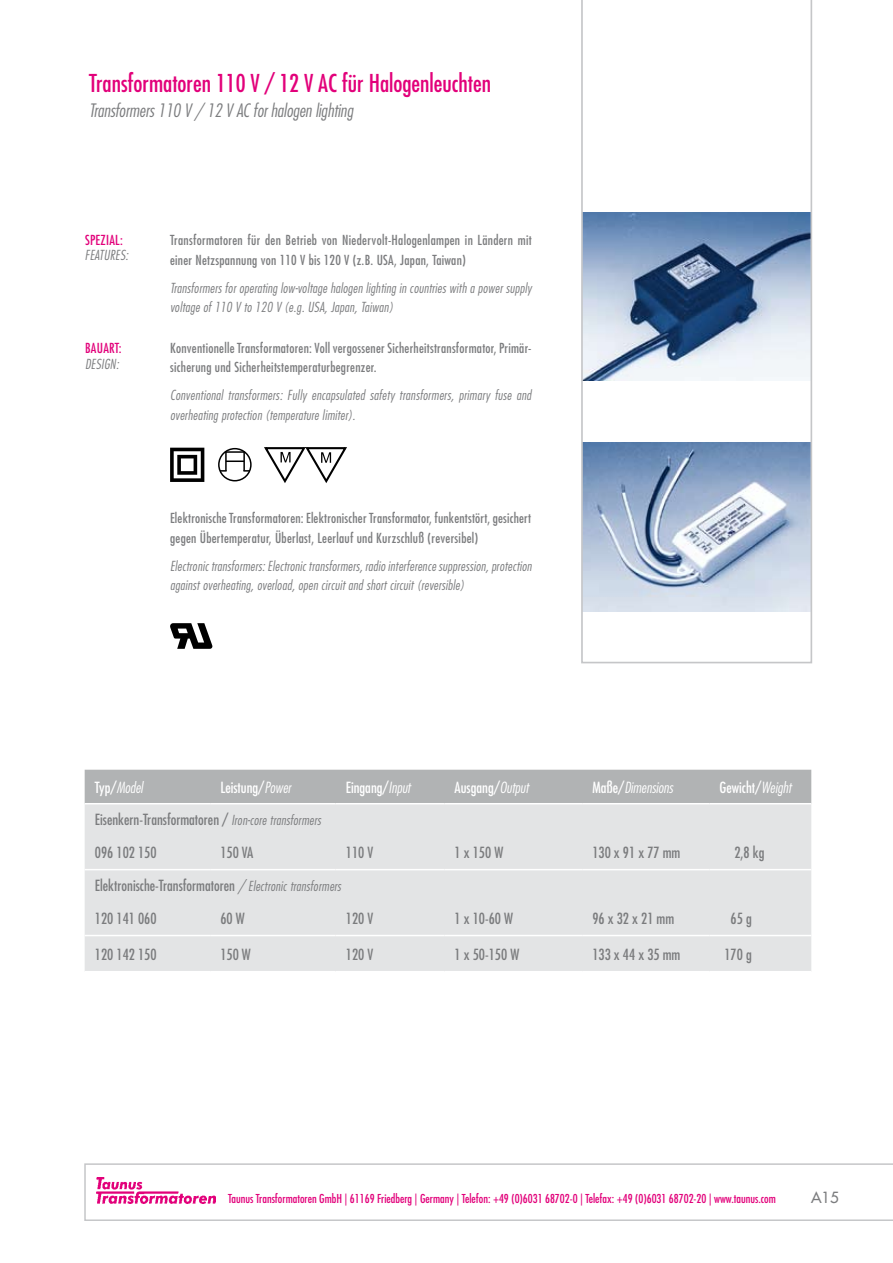
<style>
.page{position:relative;width:893px;height:1263px;background:#fff}
.page>*{position:absolute;margin:0;border:0;box-sizing:border-box;transform-origin:0 0}
.t1{font:condensed 24px "Futura Std";color:#e2007a}
.t2{font:italic 300 condensed 18px "Futura Std";color:#7b7c7e}
.t3{font:condensed 15px/33px "Futura Std";color:#7b7c7e}
.t4{font:condensed 15px "Futura Std";color:#fff}
.t5{font:italic 300 condensed 15px "Futura Std";color:#fff}
.t6{font:500 15px "Futura Std";color:#7b7c7e}
.t7{font:italic 300 condensed 13.5px/19.5px "Futura Std";letter-spacing:.02em;color:#7b7c7e}
.t8{font:condensed 13.5px/19.5px "Futura Std";letter-spacing:.02em;color:#7b7c7e}
.t9{font:condensed 13.5px "Futura Std";letter-spacing:.02em;color:#e2007a}
.t10{font:condensed 12px "Futura Std";color:#e2007a}
.s1{font-weight:400;font-style:normal}
.s2{font-weight:300;font-style:italic}
.s3{font-weight:300;font-style:italic;font-size:13.5px}
</style>
<div class="page">
<svg style="left:84px;top:1163px;width:809px;height:58px"></svg>
<img style="left:96px;top:1178px;width:120px;height:25px">
<svg style="left:170px;top:448px;width:34px;height:34px"></svg>
<svg style="left:170px;top:623px;width:42px;height:26px"></svg>
<div style="left:85px;top:770px;width:726px;height:33px;background:#b1b3b4"></div>
<div style="left:85px;top:804px;width:726px;height:167px;background:#e3e4e5"></div>
<hr style="left:85px;top:869px;width:125px;height:1px;background:#fff">
<hr style="left:210px;top:869px;width:126px;height:1px;background:#fff">
<hr style="left:336px;top:869px;width:108px;height:1px;background:#fff">
<hr style="left:444px;top:869px;width:138px;height:1px;background:#fff">
<hr style="left:582px;top:869px;width:127px;height:1px;background:#fff">
<hr style="left:709px;top:869px;width:102px;height:1px;background:#fff">
<hr style="left:85px;top:935px;width:125px;height:1px;background:#fff">
<hr style="left:210px;top:935px;width:126px;height:1px;background:#fff">
<hr style="left:336px;top:935px;width:108px;height:1px;background:#fff">
<hr style="left:444px;top:935px;width:138px;height:1px;background:#fff">
<hr style="left:582px;top:935px;width:127px;height:1px;background:#fff">
<hr style="left:709px;top:935px;width:102px;height:1px;background:#fff">
<svg style="left:581px;top:0;width:231px;height:663px"></svg>
<svg style="left:264px;top:447px;width:83px;height:36px"></svg>
<div style="left:218px;top:448px;width:34px;height:33px;border:2px solid #000;border-radius:50%"></div>
<hr style="left:225px;top:451px;width:20px;height:2px;background:#000">
<svg style="left:220px;top:452px;width:30px;height:20px"></svg>
<h1 class="t1" style="left:89px;top:69px;width:403px">Transformatoren 110 V / 12 V AC für Halogenleuchten</h1>
<h2 class="t2" style="left:89px;top:100px;width:265px">Transformers 110 V / 12 V AC for halogen lighting</h2>
<p class="t9" style="left:85px;top:232px;width:39px">SPEZIAL:</p>
<p class="t8" style="left:170px;top:230px;width:363px">Transformatoren für den Betrieb von Niedervolt-Halogenlampen in Ländern mit einer Netzspannung von 110 V bis 120 V (z.B. USA, Japan, Taiwan)</p>
<p class="t7" style="left:170px;top:278px;width:363px">Transformers for operating low-voltage halogen lighting in countries with a power supply voltage of 110 V to 120 V (e.g. USA, Japan, Taiwan)</p>
<p class="t9" style="left:85px;top:340px;width:38px">BAUART:</p>
<p class="t8" style="left:170px;top:338px;width:363px">Konventionelle Transformatoren: Voll vergossener Sicherheitstransformator, Primär&shy;sicherung und Sicherheitstemperaturbegrenzer.</p>
<p class="t7" style="left:170px;top:386px;width:363px">Conventional transformers: Fully encapsulated safety transformers, primary fuse and overheating protection (temperature limiter).</p>
<p class="t7" style="left:85px;top:246px;width:45px">FEATURES:</p>
<p class="t7" style="left:85px;top:354px;width:35px">DESIGN:</p>
<p class="t8" style="left:170px;top:508px;width:363px">Elektronische Transformatoren: Elektronischer Transformator, funkentstört, gesichert gegen Übertemperatur, Überlast, Leerlauf und Kurzschluß (reversibel)</p>
<p class="t7" style="left:170px;top:556px;width:363px">Electronic transformers: Electronic transformers, radio interference suppression, protection against overheating, overload, open circuit and short circuit (reversible)</p>
<p class="t5" style="left:95px;top:778px;width:49px"><span class="s1">Typ/</span>Model</p>
<p class="t4" style="left:220px;top:778px;width:72px">Leistung/<span class="s2">Power</span></p>
<p class="t4" style="left:346px;top:778px;width:66px">Eingang/<span class="s2">Input</span></p>
<p class="t4" style="left:455px;top:778px;width:75px">Ausgang/<span class="s2">Output</span></p>
<p class="t5" style="left:592px;top:778px;width:82px"><span class="s1">Maße/</span>Dimensions</p>
<p class="t4" style="left:719px;top:778px;width:73px">Gewicht/<span class="s2">Weight</span></p>
<p class="t3" style="left:95px;top:803px;width:227px">Eisenkern-Transformatoren / <span class="s3">Iron-core transformers<br></span>096 102 150</p>
<p class="t3" style="left:220px;top:835px;width:35px">150 VA</p>
<p class="t3" style="left:346px;top:835px;width:29px">110 V</p>
<p class="t3" style="left:455px;top:835px;width:50px">1 x 150 W</p>
<p class="t3" style="left:592px;top:835px;width:90px">130 x 91 x 77 mm</p>
<p class="t3" style="left:734px;top:835px;width:32px">2,8 kg</p>
<p class="t3" style="left:95px;top:868px;width:248px">Elektronische-Transformatoren <span class="s2">/</span> <span class="s3">Electronic transformers<br></span>120 141 060</p>
<p class="t3" style="left:220px;top:901px;width:26px">60 W</p>
<p class="t3" style="left:346px;top:901px;width:29px">120 V</p>
<p class="t3" style="left:455px;top:901px;width:60px">1 x 10-60 W</p>
<p class="t3" style="left:592px;top:901px;width:83px">96 x 32 x 21 mm</p>
<p class="t3" style="left:731px;top:901px;width:23px">65 g</p>
<p class="t3" style="left:95px;top:938px;width:63px">120 142 150</p>
<p class="t3" style="left:220px;top:938px;width:32px">150 W</p>
<p class="t3" style="left:346px;top:938px;width:29px">120 V</p>
<p class="t3" style="left:455px;top:938px;width:66px">1 x 50-150 W</p>
<p class="t3" style="left:592px;top:938px;width:90px">133 x 44 x 35 mm</p>
<p class="t3" style="left:724px;top:938px;width:29px">170 g</p>
<p class="t10" style="left:228px;top:1191px;width:549px">Taunus Transformatoren GmbH | 61169 Friedberg | Germany | Telefon: +49 (0)6031 68702-0 | Telefax: +49 (0)6031 68702-20 | www.taunus.com</p>
<p class="t6" style="left:811px;top:1188px;width:29px">A15</p>
</div>
